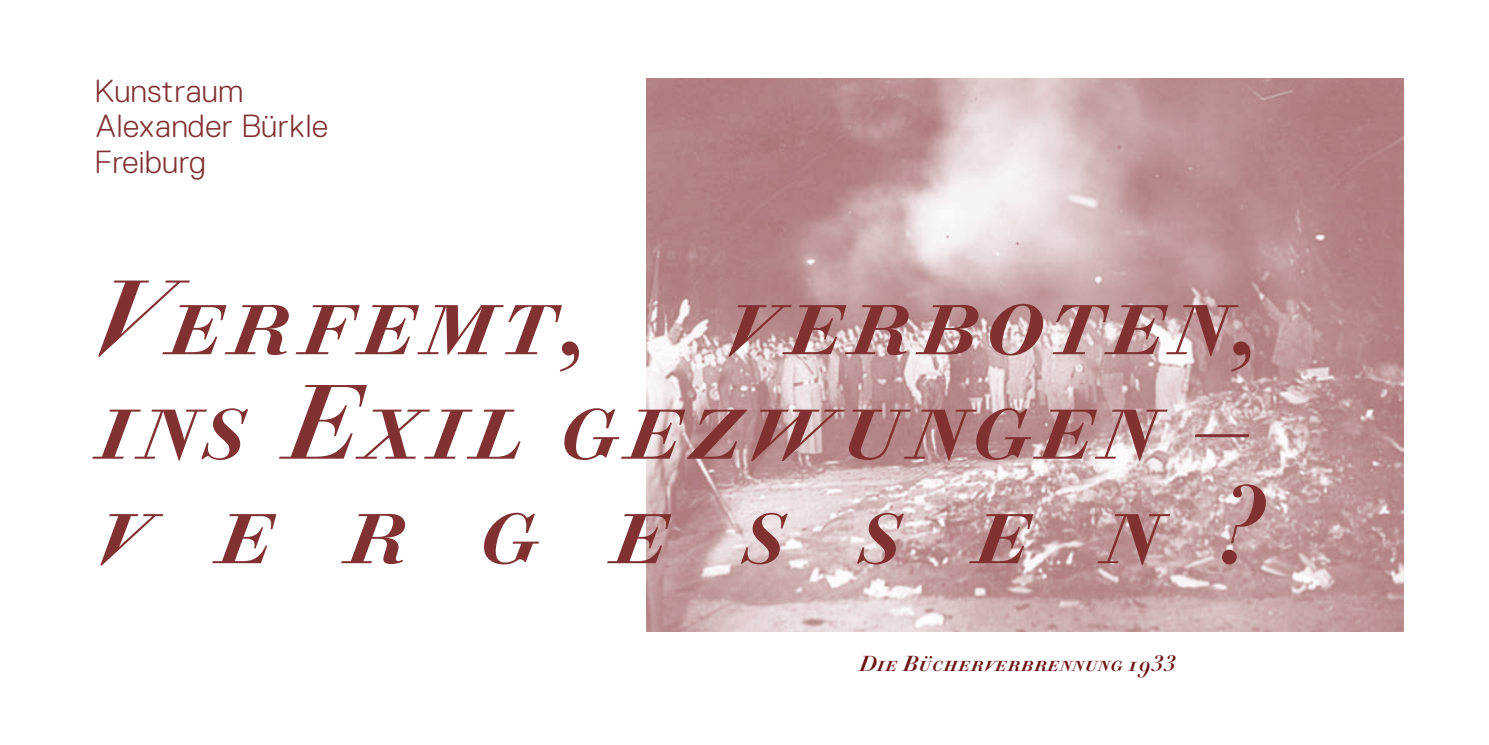
<style>
.page{position:relative;width:1489px;height:745px;background:#fff}
.page>*{position:absolute;margin:0;border:0;box-sizing:border-box;transform-origin:0 0}
.t1{font:107.25px/104.2px "Didot Elder Bold Italic Small Cap";letter-spacing:.025em;color:#823133;text-align:justify}
.t2{font:300 32px/35.2px "Replica";letter-spacing:.01em;color:#823133}
.t3{font:22px "Didot Elder Bold Italic Small Cap";color:#6e1516}
</style>
<div class="page">
<img style="left:646px;top:78px;width:756px;height:553px">
<p class="t2" style="left:94px;top:73px;width:235px">Kunstraum<br>Alexander Bürkle<br>Freiburg</p>
<p class="t1" style="left:93px;top:270px;width:494px">Verfemt,</p>
<p class="t1" style="left:93px;top:270px;width:1165px;text-indent:628px">verboten, ins Exil gezwungen – vergessen?</p>
<p class="t3" style="left:858px;top:650px;width:318px">Die Bücherverbrennung 1933</p>
</div>
